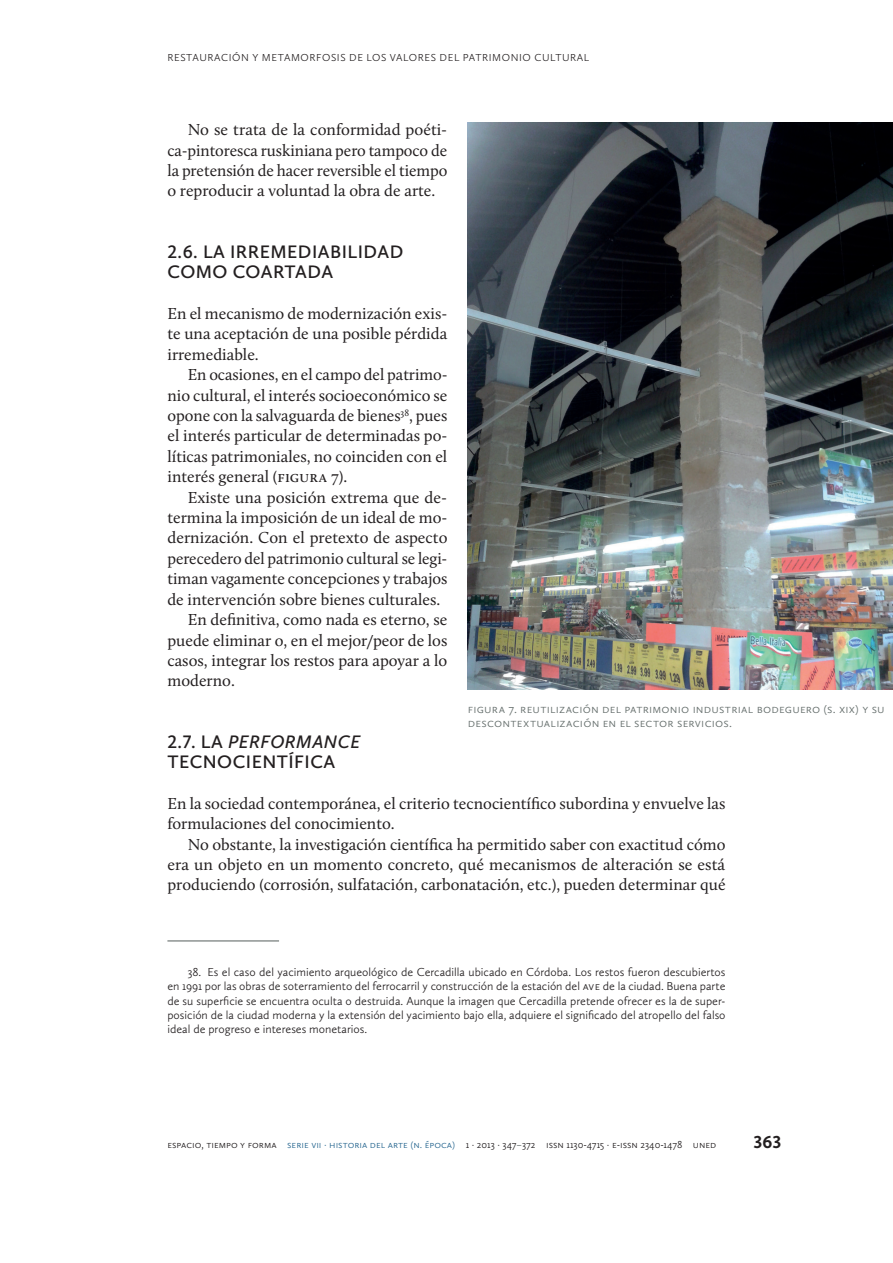
<style>
.page{position:relative;width:893px;height:1263px;background:#fff}
.page>*{position:absolute;margin:0;border:0;box-sizing:border-box;transform-origin:0 0}
.t1{font:600 18.75px/20.4px "Calluna Sans";letter-spacing:.025em;color:#231f20}
.t2{font:700 18px "Calluna Sans";color:#231f20}
.t3{font:16.5px/20.4px "Calluna";color:#231f20;text-align:justify}
.t4{font:300 12.75px "Calluna Sans";letter-spacing:.015em;color:#67706e}
.t5{font:300 12px/14.4px "Calluna Sans";color:#231f20;text-align:justify}
.t6{font:300 10.5px "Calluna Sans";color:#231f20}
.t7{font:300 10.5px "Calluna Sans";letter-spacing:.055em;color:#231f20}
.t8{font:300 10.5px "Calluna Sans";color:#286790}
.s1{font-style:italic}
.s2{color:#286790}
.s3{font-weight:400;color:#67706e}
</style>
<div class="page">
<hr style="left:167px;top:940px;width:112px;height:1px;background:#67706e">
<img style="left:468px;top:122px;width:425px;height:567px">
<p class="t7" style="left:167px;top:52px;width:423px">RESTAURACIÓN Y METAMORFOSIS DE LOS VALORES DEL PATRIMONIO CULTURAL</p>
<p class="t3" style="left:167px;top:119px;width:282px;text-indent:20px">No se trata de la conformidad poéti&shy;ca-pintoresca ruskiniana pero tampoco de la pretensión de hacer reversible el tiempo o reproducir a voluntad la obra de arte.</p>
<p class="t1" style="left:167px;top:241px;width:237px">2.6. LA IRREMEDIABILIDAD<br>COMO COARTADA</p>
<p class="t3" style="left:167px;top:303px;width:281px">En el mecanismo de modernización exis&shy;te una aceptación de una posible pérdida irremediable.</p>
<p class="t3" style="left:167px;top:364px;width:282px;text-indent:20px">En ocasiones, en el campo del patrimo&shy;nio cultural, el interés socioeconómico se opone con la salvaguarda de bienes<sup>38</sup>, pues el interés particular de determinadas po&shy;líticas patrimoniales, no coinciden con el interés general (Figura 7).</p>
<p class="t3" style="left:188px;top:487px;width:261px">Existe una posición extrema que de-</p>
<p class="t3" style="left:167px;top:507px;width:281px">termina la imposición de un ideal de mo-</p>
<p class="t3" style="left:167px;top:528px;width:282px">dernización. Con el pretexto de aspecto</p>
<p class="t3" style="left:167px;top:548px;width:281px">perecedero del patrimonio cultural se legi-</p>
<p class="t3" style="left:167px;top:568px;width:281px">timan vagamente concepciones y trabajos</p>
<p class="t3" style="left:167px;top:589px;width:274px">de intervención sobre bienes culturales.</p>
<p class="t3" style="left:188px;top:609px;width:261px">En definitiva, como nada es eterno, se</p>
<p class="t3" style="left:167px;top:630px;width:281px">puede eliminar o, en el mejor/peor de los</p>
<p class="t3" style="left:167px;top:650px;width:281px">casos, integrar los restos para apoyar a lo</p>
<p class="t3" style="left:167px;top:670px;width:69px">moderno.</p>
<p class="t4" style="left:468px;top:701px;width:24px">Figura</p>
<p class="t4" style="left:508px;top:701px;width:25px">7. Reuti</p>
<p class="t4" style="left:550px;top:701px;width:82px">lización del patrimo</p>
<p class="t4" style="left:670px;top:701px;width:49px">nio industria</p>
<p class="t4" style="left:748px;top:701px;width:52px">l bodeguero</p>
<p class="t4" style="left:824px;top:701px;width:55px">(s. XIX) y su</p>
<p class="t4" style="left:468px;top:715px;width:15px">desco</p>
<p class="t4" style="left:502px;top:715px;width:16px">ntextua</p>
<p class="t4" style="left:551px;top:715px;width:92px">lización en el sector</p>
<p class="t4" style="left:677px;top:715px;width:7px">servicios</p>
<p class="t4" style="left:729px;top:715px;width:4px">.</p>
<p class="t1" style="left:167px;top:731px;width:194px">2.7. LA <span class="s1">PERFORMANCE<br></span>TECNOCIENTÍFICA</p>
<p class="t3" style="left:167px;top:793px;width:560px">En la sociedad contemporánea, el criterio tecnocientífico subordina y envuelve las formulaciones del conocimiento.</p>
<p class="t3" style="left:167px;top:834px;width:560px;text-indent:20px">No obstante, la investigación científica ha permitido saber con exactitud cómo era un objeto en un momento concreto, qué mecanismos de alteración se está produciendo (corrosión, sulfatación, carbonatación, etc.), pueden determinar qué</p>
<p class="t5" style="left:167px;top:964px;width:560px;text-indent:20px">38. Es el caso del yacimiento arqueológico de Cercadilla ubicado en Córdoba. Los restos fueron descubiertos en 1991 por las obras de soterramiento del ferrocarril y construcción de la estación del AVE de la ciudad. Buena parte de su superficie se encuentra oculta o destruida. Aunque la imagen que Cercadilla pretende ofrecer es la de super&shy;posición de la ciudad moderna y la extensión del yacimiento bajo ella, adquiere el significado del atropello del falso ideal de progreso e intereses monetarios.</p>
<p class="t6" style="left:167px;top:1138px;width:130px">ESPACIO, TIEMPO Y FORMA <span class="s2">Serie</span></p>
<p class="t8" style="left:311px;top:1138px;width:30px">VII · historia</p>
<p class="t8" style="left:370px;top:1138px;width:24px">del arte</p>
<p class="t8" style="left:410px;top:1138px;width:26px">(n. época</p>
<p class="t6" style="left:452px;top:1138px;width:264px"><span class="s2">)</span> 1 · 2013 · 347<span class="s3">–</span>372 ISSN 1130-4715 · e-iss n 2340-1478 UN ED</p>
<p class="t2" style="left:754px;top:1131px;width:29px">363</p>
</div>
